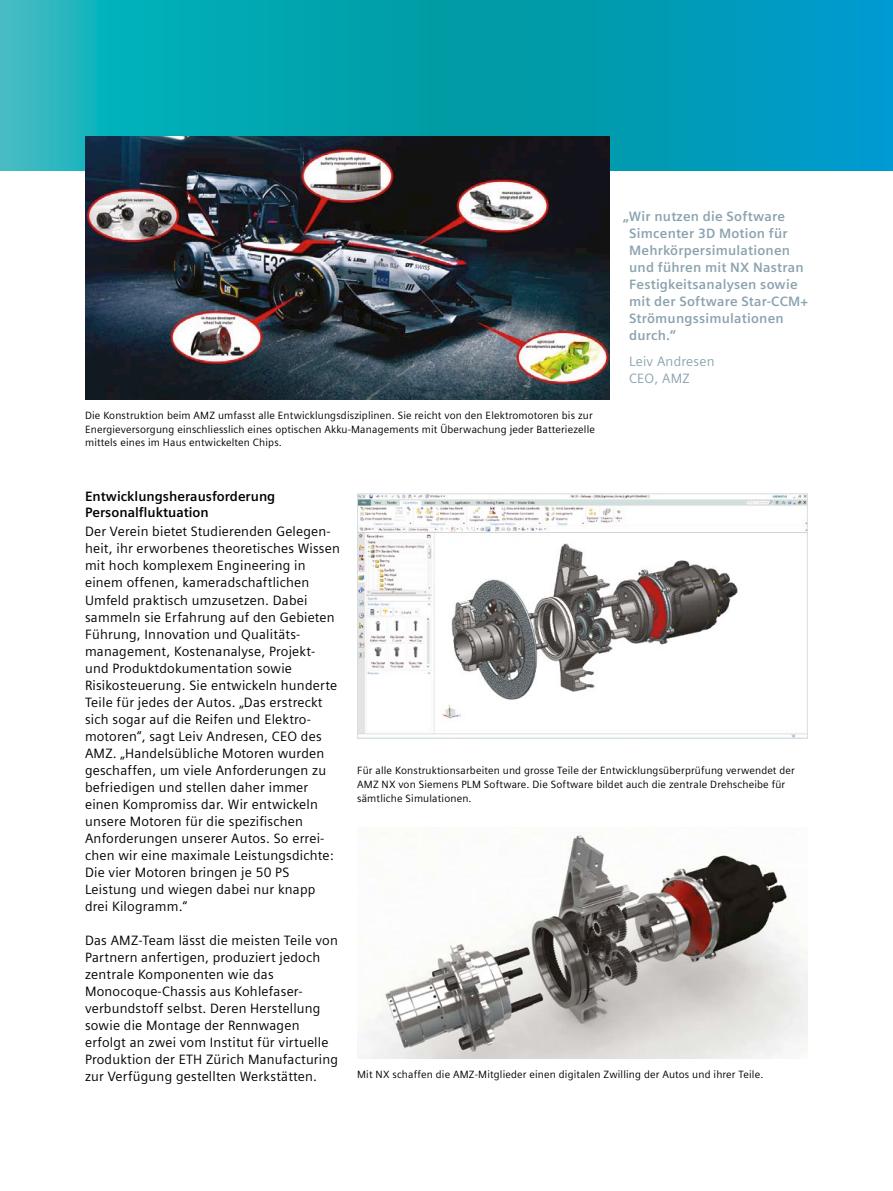
<style>
.page{position:relative;width:893px;height:1191px;background:#fff}
.page>*{position:absolute;margin:0;border:0;box-sizing:border-box;transform-origin:0 0}
.t1{font:13.5px/17px "Siemens Sans Global";letter-spacing:.015em;color:#000}
.t2{font:700 13.5px/17px "Siemens Sans Global";letter-spacing:.015em;color:#8ca3af}
.t3{font:700 13.5px/16.2px "Siemens Sans Global";color:#000}
.t4{font:13.5px/17px "Siemens Sans Global";letter-spacing:.015em;color:#8ca3af}
.t5{font:10.5px/13.5px "Siemens Sans Global";letter-spacing:.015em;color:#000}
</style>
<div class="page">
<svg style="left:0;top:0;width:893px;height:170px"></svg>
<img style="left:85px;top:136px;width:524px;height:263px">
<img style="left:359px;top:495px;width:447px;height:241px">
<div style="left:357px;top:493px;width:451px;height:245px;border:1px solid #d5dee4"></div>
<img style="left:357px;top:835px;width:451px;height:223px">
<p class="t5" style="left:85px;top:409px;width:511px">Die Konstruktion beim AMZ umfasst alle Entwicklungsdisziplinen. Sie reicht von den Elektromotoren bis zur<br>Energieversorgung einschliesslich eines optischen Akku-Managements mit Überwachung jeder Batteriezelle mittels eines im Haus entwickelten Chips.</p>
<p class="t2" style="left:629px;top:208px;width:181px;text-indent:-6px">„Wir nutzen die Software<br>Simcenter 3D Motion für<br>Mehrkörpersimulationen und führen mit NX Nastran<br>Festigkeitsanalysen sowie mit der Software Star-CCM+<br>Strömungssimulationen durch.“</p>
<p class="t4" style="left:629px;top:353px;width:87px">Leiv Andresen<br>CEO, AMZ</p>
<p class="t3" style="left:85px;top:488px;width:192px">Entwicklungsherausforderung<br>Personalfluktuation</p>
<p class="t1" style="left:85px;top:524px;width:256px">Der Verein bietet Studierenden Gelegen&shy;heit, ihr erworbenes theoretisches Wissen mit hoch komplexem Engineering in einem offenen, kameradschaftlichen Umfeld praktisch umzusetzen. Dabei sammeln sie Erfahrung auf den Gebieten Führung, Innovation und Qualitäts&shy;management, Kostenanalyse, Projekt&shy;und Produktdokumentation sowie Risikosteuerung. Sie entwickeln hunderte Teile für jedes der Autos. „Das erstreckt sich sogar auf die Reifen und Elektro&shy;motoren“, sagt Leiv Andresen, CEO des AMZ. „Handelsübliche Motoren wurden geschaffen, um viele Anforderungen zu befriedigen und stellen daher immer einen Kompromiss dar. Wir entwickeln unsere Motoren für die spezifischen Anforderungen unserer Autos. So errei&shy;chen wir eine maximale Leistungsdichte:<br>Die vier Motoren bringen je 50 PS Leistung und wiegen dabei nur knapp drei Kilogramm.“</p>
<p class="t1" style="left:85px;top:932px;width:255px">Das AMZ-Team lässt die meisten Teile von Partnern anfertigen, produziert jedoch zentrale Komponenten wie das Monocoque-Chassis aus Kohlefaser&shy;verbundstoff selbst. Deren Herstellung sowie die Montage der Rennwagen erfolgt an zwei vom Institut für virtuelle Produktion der ETH Zürich Manufacturing zur Verfügung gestellten Werkstätten.</p>
<p class="t5" style="left:357px;top:764px;width:439px">Für alle Konstruktionsarbeiten und grosse Teile der Entwicklungsüberprüfung verwendet der<br>AMZ NX von Siemens PLM Software. Die Software bildet auch die zentrale Drehscheibe für sämtliche Simulationen.</p>
<p class="t5" style="left:357px;top:1068px;width:408px">Mit NX schaffen die AMZ-Mitglieder einen digitalen Zwilling der Autos und ihrer Teile.</p>
</div>
